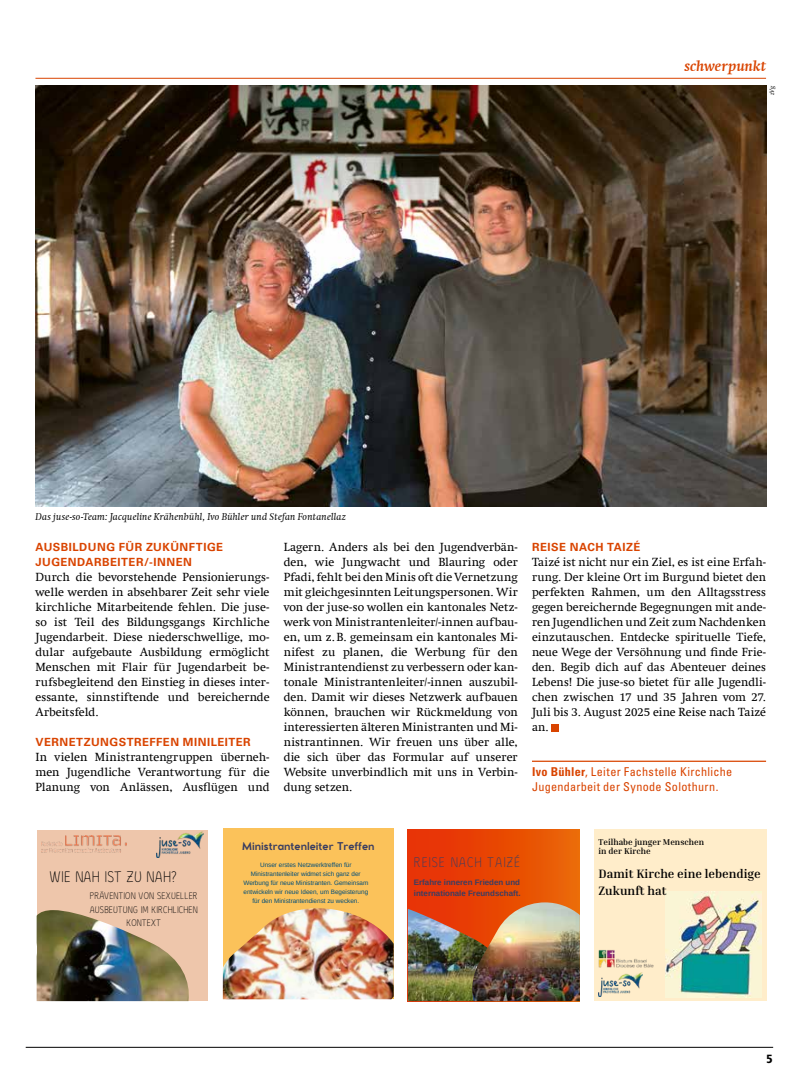
<style>
.page{position:relative;width:798px;height:1081px;background:#fff}
.page>*{position:absolute;margin:0;border:0;box-sizing:border-box;transform-origin:0 0}
.t1{font:15.12px "Xarrovv";color:#000}
.t2{font:italic 700 15px "Swift Com";letter-spacing:-.005em;color:#d94400}
.t3{font:13.88px "Xarrovv";letter-spacing:.045em;color:#3c3d61}
.t4{font:700 12.38px/17.2px "Inria Serif";color:#000}
.t5{font:condensed 12.25px/15px "Univers LT Std";letter-spacing:.025em;color:#d94400}
.t6{font:11.88px/15px "Swift Com";color:#000;text-align:justify}
.t7{font:900 condensed 11.88px "Frutiger LT Std";color:#000}
.t8{font:700 11.25px/15px "Univers LT Std";letter-spacing:.045em;color:#d94400}
.t9{font:700 10.62px "Cocomat Pro";color:#393d61}
.t10{font:italic 10px "Swift Com";letter-spacing:.015em;color:#000}
.t11{font:9.5px/13px "Xarrovv";color:#000;text-align:center}
.t12{font:700 8.62px/9px "Inria Serif";color:#000}
.t13{font:700 7.88px/11.1px "Arimo";color:#3c3d61}
.t14{font:6.38px/8.8px "Arimo";color:#004d7b;text-align:center}
.t15{font:italic 6.25px "Swift Com";color:#000}
.s1{font-weight:700}
</style>
<div class="page">
<hr style="left:26px;top:1047px;width:746px;height:1px;background:#000">
<img style="left:35px;top:86px;width:730px;height:420px">
<hr style="left:35px;top:78px;width:730px;height:1px;background:#d94400">
<hr style="left:531px;top:760px;width:234px;height:2px;background:#d94400">
<div style="left:223px;top:828px;width:170px;height:171px;background:#fbc25a"></div>
<img style="left:223px;top:908px;width:170px;height:91px">
<div style="left:407px;top:829px;width:172px;height:172px;background:linear-gradient(to right,#e72b05,#ea6505)"></div>
<img style="left:407px;top:909px;width:65px;height:92px">
<img style="left:472px;top:902px;width:107px;height:99px">
<div style="left:594px;top:829px;width:171px;height:172px;background:#ffedca"></div>
<img style="left:665px;top:891px;width:96px;height:106px">
<img style="left:598px;top:972px;width:44px;height:24px">
<img style="left:598px;top:950px;width:56px;height:17px">
<div style="left:37px;top:830px;width:170px;height:171px;background:#eec6ab"></div>
<img style="left:41px;top:836px;width:86px;height:17px">
<img style="left:37px;top:910px;width:152px;height:91px">
<img style="left:156px;top:831px;width:47px;height:26px">
<div style="left:551px;top:724px;width:7px;height:7px;background:#d94400"></div>
<p class="t2" style="left:684px;top:57px;width:83px">schwerpunkt</p>
<p class="t15" style="left:768px;top:95px;width:11px;rotate:-90deg">zVg</p>
<p class="t10" style="left:35px;top:511px;width:312px">Das juse-so-Team: Jacqueline Krähenbühl, Ivo Bühler und Stefan Fontanellaz</p>
<p class="t8" style="left:35px;top:539px;width:189px">AUSBILDUNG FÜR ZUKÜNFTIGE<br>JUGENDARBEITER/-INNEN</p>
<p class="t6" style="left:35px;top:569px;width:235px">Durch die bevorstehende Pensionierungs&shy;welle werden in absehbarer Zeit sehr viele kirchliche Mitarbeitende fehlen. Die juse&shy;so ist Teil des Bildungsgangs Kirchliche Jugendarbeit. Diese niederschwellige, mo&shy;dular aufgebaute Ausbildung ermöglicht Menschen mit Flair für Jugendarbeit be&shy;rufsbegleitend den Einstieg in dieses inter&shy;essante, sinnstiftende und bereichernde Arbeitsfeld.</p>
<p class="t8" style="left:35px;top:734px;width:217px">VERNETZUNGSTREFFEN MINILEITER</p>
<p class="t6" style="left:35px;top:749px;width:235px">In vielen Ministrantengruppen überneh&shy;men Jugendliche Verantwortung für die Planung von Anlässen, Ausflügen und</p>
<p class="t6" style="left:283px;top:539px;width:235px">Lagern. Anders als bei den Jugendverbän&shy;den, wie Jungwacht und Blauring oder Pfadi, fehlt bei den Minis oft die Vernetzung mit gleichgesinnten Leitungspersonen. Wir von der juse-so wollen ein kantonales Netz&shy;werk von Ministrantenleiter/-innen aufbau&shy;en, um z.B. gemeinsam ein kantonales Mi&shy;nifest zu planen, die Werbung für den Ministrantendienst zu verbessern oder kan&shy;tonale Ministrantenleiter/-innen auszubil&shy;den. Damit wir dieses Netzwerk aufbauen können, brauchen wir Rückmeldung von interessierten älteren Ministranten und Mi&shy;nistrantinnen. Wir freuen uns über alle, die sich über das Formular auf unserer Website unverbindlich mit uns in Verbin&shy;dung setzen.</p>
<p class="t8" style="left:531px;top:539px;width:110px">REISE NACH TAIZÉ</p>
<p class="t6" style="left:531px;top:554px;width:235px">Taizé ist nicht nur ein Ziel, es ist eine Erfah&shy;rung. Der kleine Ort im Burgund bietet den perfekten Rahmen, um den Alltagsstress gegen bereichernde Begegnungen mit ande&shy;ren Jugendlichen und Zeit zum Nachdenken einzutauschen. Entdecke spirituelle Tiefe, neue Wege der Versöhnung und finde Frie&shy;den. Begib dich auf das Abenteuer deines Lebens! Die juse-so bietet für alle Jugendli&shy;chen zwischen 17 und 35 Jahren vom 27.<br>Juli bis 3. August 2025 eine Reise nach Taizé an.</p>
<p class="t5" style="left:531px;top:764px;width:201px"><span class="s1">Ivo Bühler</span>, Leiter Fachstelle Kirchliche<br>Jugendarbeit der Synode Solothurn.</p>
<p class="t1" style="left:50px;top:865px;width:128px">WIE NAH IST ZU NAH?</p>
<p class="t11" style="left:90px;top:889px;width:110px">PRÄVENTION VON SEXUELLER<br>AUSBEUTUNG IM KIRCHLICHEN<br>KONTEXT</p>
<p class="t9" style="left:242px;top:839px;width:134px">Ministrantenleiter Treffen</p>
<p class="t14" style="left:243px;top:861px;width:126px">Unser erstes Netzwerktreffen für Ministrantenleiter widmet sich ganz der Werbung für neue Ministranten. Gemeinsam entwickeln wir neue Ideen, um Begeisterung für den Ministrantendienst zu wecken.</p>
<p class="t3" style="left:414px;top:851px;width:108px">REISE NACH TAIZÉ</p>
<p class="t13" style="left:414px;top:877px;width:108px">Erfahre inneren Frieden und internationale Freundschaft.</p>
<p class="t12" style="left:598px;top:837px;width:107px">Teilhabe junger Menschen in der Kirche</p>
<p class="t4" style="left:598px;top:864px;width:164px">Damit Kirche eine lebendige<br>Zukunft hat</p>
<p class="t7" style="left:766px;top:1052px;width:8px">5</p>
</div>
